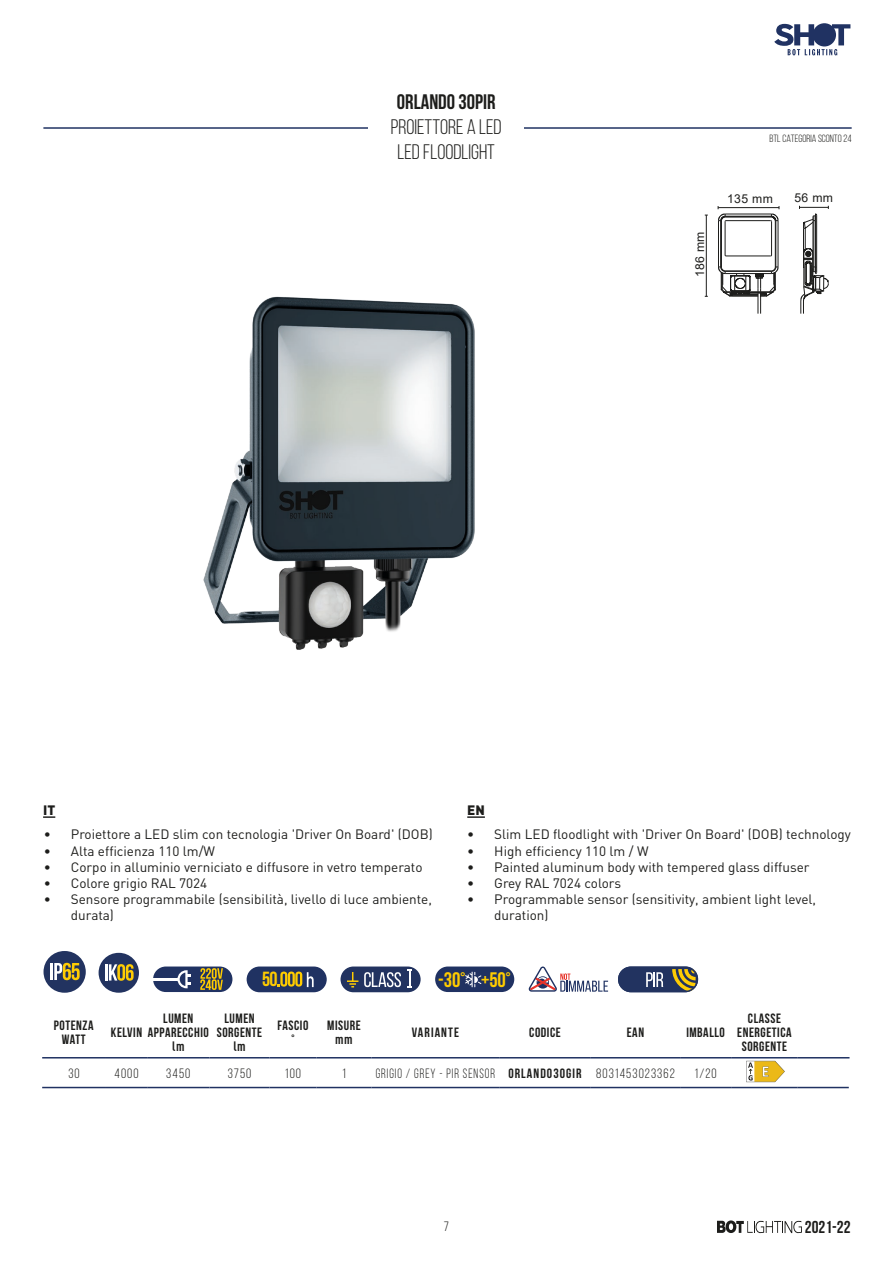
<style>
.page{position:relative;width:893px;height:1263px;background:#fff}
.page>*{position:absolute;margin:0;border:0;box-sizing:border-box;transform-origin:0 0}
.t1{font:21px/25.2px "Bebas Neue";color:#1d1d1b;text-align:center}
.t2{font:700 21px "Bebas Neue";color:#1d1d1b}
.t3{font:700 21px "Bebas Neue";color:#fc0}
.t4{font:700 20.4px "Bebas Neue";color:#fc0}
.t5{font:700 17.25px "Bebas Neue";color:#1d1d1b}
.t6{font:13.5px/16.2px "DIN";color:#1d1d1b}
.t7{font:700 13.5px/14.4px "Bebas Neue";letter-spacing:.04em;color:#1d1d1b;text-align:center}
.t8{font:13.5px "Bebas Neue";letter-spacing:.08em;color:#1d1d1b;scale:.9 1}
.t9{font:13.5px "Bebas Neue";letter-spacing:.08em;color:#1d1d1b}
.t10{font:700 13.5px "Bebas Neue";letter-spacing:.08em;color:#1d1d1b}
.t11{font:700 condensed 13.5px "DIN Pro";color:#1d1d1b}
.t12{font:900 13.5px "DIN";color:#1d1d1b}
.t13{font:12.15px "Arial";letter-spacing:.03em;color:#1d1d1b}
.t14{font:10.5px "Bebas Neue";color:#1d1d1b}
.s1{font-weight:700}
</style>
<div class="page">
<hr style="left:43px;top:127px;width:809px;height:2px;background:#203262">
<div style="left:368px;top:77px;width:156px;height:99px;background:#fff"></div>
<hr style="left:718px;top:207px;width:61px;height:1px;background:#1d1d1b">
<hr style="left:706px;top:215px;width:1px;height:81px;background:#1d1d1b">
<svg style="left:799px;top:206px;width:30px;height:108px"></svg>
<hr style="left:720px;top:221px;width:1px;height:46px;background:#1d1d1b">
<hr style="left:718px;top:221px;width:1px;height:46px;background:#1d1d1b">
<hr style="left:776px;top:221px;width:1px;height:46px;background:#1d1d1b">
<hr style="left:778px;top:221px;width:1px;height:46px;background:#1d1d1b">
<hr style="left:725px;top:214px;width:46px;height:1px;background:#1d1d1b">
<hr style="left:725px;top:216px;width:46px;height:1px;background:#1d1d1b">
<hr style="left:726px;top:220px;width:45px;height:1px;background:#1d1d1b">
<hr style="left:725px;top:222px;width:1px;height:33px;background:#1d1d1b">
<hr style="left:721px;top:221px;width:1px;height:46px;background:#1d1d1b">
<hr style="left:771px;top:222px;width:1px;height:33px;background:#1d1d1b">
<hr style="left:725px;top:217px;width:46px;height:1px;background:#1d1d1b">
<hr style="left:775px;top:221px;width:1px;height:46px;background:#1d1d1b">
<hr style="left:726px;top:256px;width:45px;height:1px;background:#1d1d1b">
<svg style="left:718px;top:206px;width:8px;height:16px"></svg>
<svg style="left:770px;top:206px;width:10px;height:16px"></svg>
<svg style="left:718px;top:266px;width:60px;height:48px"></svg>
<img style="left:203px;top:296px;width:272px;height:354px">
<hr style="left:591px;top:1087px;width:89px;height:1px;background:#203262">
<hr style="left:680px;top:1087px;width:51px;height:1px;background:#203262">
<hr style="left:147px;top:1087px;width:63px;height:1px;background:#203262">
<hr style="left:210px;top:1087px;width:60px;height:1px;background:#203262">
<hr style="left:42px;top:1087px;width:64px;height:1px;background:#203262">
<hr style="left:106px;top:1087px;width:41px;height:1px;background:#203262">
<hr style="left:270px;top:1087px;width:46px;height:1px;background:#203262">
<hr style="left:316px;top:1087px;width:56px;height:1px;background:#203262">
<hr style="left:372px;top:1087px;width:127px;height:1px;background:#203262">
<hr style="left:499px;top:1087px;width:92px;height:1px;background:#203262">
<hr style="left:731px;top:1087px;width:67px;height:1px;background:#203262">
<hr style="left:798px;top:1087px;width:51px;height:1px;background:#203262">
<svg style="left:43px;top:816px;width:12px;height:2px"></svg>
<svg style="left:467px;top:816px;width:18px;height:2px"></svg>
<svg style="left:529px;top:966px;width:79px;height:26px"></svg>
<div style="left:341px;top:966px;width:80px;height:26px;background:#223360;border-radius:13px"></div>
<svg style="left:364px;top:972px;width:37px;height:15px"></svg>
<svg style="left:347px;top:972px;width:11px;height:15px"></svg>
<svg style="left:407px;top:969px;width:5px;height:19px"></svg>
<div style="left:44px;top:951px;width:42px;height:42px;background:#223360;border-radius:21px"></div>
<svg style="left:51px;top:963px;width:29px;height:17px"></svg>
<div style="left:99px;top:953px;width:40px;height:40px;background:#223360;border-radius:20px"></div>
<hr style="left:105px;top:964px;width:3px;height:16px;background:#fff">
<svg style="left:109px;top:964px;width:25px;height:17px"></svg>
<svg style="left:618px;top:966px;width:80px;height:26px;background:#59606a"></svg>
<div style="left:153px;top:966px;width:79px;height:26px;background:#203262;border-radius:13px"></div>
<svg style="left:200px;top:968px;width:23px;height:22px"></svg>
<hr style="left:153px;top:978px;width:26px;height:2px;background:#fff">
<svg style="left:177px;top:970px;width:14px;height:18px"></svg>
<div style="left:247px;top:966px;width:80px;height:26px;background:#203262;border-radius:13px"></div>
<svg style="left:278px;top:971px;width:36px;height:16px"></svg>
<svg style="left:42px;top:1057px;width:807px;height:25px"></svg>
<div style="left:435px;top:966px;width:79px;height:26px;background:#203262;border-radius:13px"></div>
<svg style="left:465px;top:972px;width:16px;height:15px"></svg>
<svg style="left:717px;top:1220px;width:85px;height:13px"></svg>
<svg style="left:774px;top:24px;width:76px;height:31px"></svg>
<h1 class="t2" style="left:397px;top:90px;width:100px">ORLANDO 30PIR</h1>
<h1 class="t1" style="left:391px;top:114px;width:112px">PROIETTORE A LED<br>LED FLOODLIGHT</h1>
<p class="t13" style="left:692px;top:277px;width:47px;rotate:-90deg">186 mm</p>
<p class="t14" style="left:769px;top:133px;width:84px">BTL CATEGORIA SCONTO 24</p>
<p class="t13" style="left:727px;top:190px;width:47px">135 mm</p>
<p class="t13" style="left:794px;top:189px;width:40px">56 mm</p>
<p class="t12" style="left:43px;top:801px;width:14px">IT</p>
<p class="t6" style="left:44px;top:826px;width:390px">• Proiettore a LED slim con tecnologia 'Driver On Board' (DOB)</p>
<p class="t6" style="left:44px;top:842px;width:173px">• Alta efficienza 110 lm/W</p>
<p class="t6" style="left:44px;top:858px;width:380px">• Corpo in alluminio verniciato e diffusore in vetro temperato</p>
<p class="t6" style="left:44px;top:875px;width:165px">• Colore grigio RAL 7024</p>
<p class="t6" style="left:71px;top:891px;width:363px;text-indent:-27px">• Sensore programmabile (sensibilità, livello di luce ambiente, durata)</p>
<p class="t12" style="left:467px;top:801px;width:19px">EN</p>
<p class="t6" style="left:467px;top:826px;width:385px">• Slim LED floodlight with 'Driver On Board' (DOB) technology</p>
<p class="t6" style="left:467px;top:842px;width:183px">• High efficiency 110 lm / W</p>
<p class="t6" style="left:467px;top:858px;width:344px">• Painted aluminum body with tempered glass diffuser</p>
<p class="t6" style="left:467px;top:875px;width:155px">• Grey RAL 7024 colors</p>
<p class="t6" style="left:494px;top:891px;width:323px;text-indent:-27px">• Programmable sensor (sensitivity, ambient light level, duration)</p>
<h2 class="t4" style="left:262px;top:968px;width:17px">50</h2>
<h1 class="t3" style="left:438px;top:968px;width:74px">-30° +50°</h1>
<p class="t7" style="left:163px;top:1010px;width:32px">LUMEN</p>
<p class="t11" style="left:172px;top:1036px;width:14px">lm</p>
<p class="t7" style="left:54px;top:1018px;width:41px">POTENZA<br>WATT</p>
<p class="t7" style="left:111px;top:1025px;width:99px">KELVIN APPARECCHIO</p>
<p class="t7" style="left:217px;top:1010px;width:47px">LUMEN<br>SORGENTE</p>
<p class="t11" style="left:233px;top:1036px;width:14px">lm</p>
<p class="t7" style="left:277px;top:1018px;width:32px">FASCIO °</p>
<p class="t7" style="left:327px;top:1018px;width:35px">MISURE</p>
<p class="t11" style="left:335px;top:1029px;width:19px">mm</p>
<p class="t10" style="left:412px;top:1025px;width:49px">VARIANTE</p>
<p class="t7" style="left:529px;top:1025px;width:33px">CODICE</p>
<p class="t7" style="left:627px;top:1025px;width:19px">EAN</p>
<p class="t7" style="left:686px;top:1025px;width:40px">IMBALLO</p>
<p class="t9" style="left:68px;top:1066px;width:13px">30</p>
<p class="t9" style="left:114px;top:1066px;width:26px">4000</p>
<p class="t9" style="left:166px;top:1066px;width:26px">3450</p>
<p class="t9" style="left:228px;top:1066px;width:25px">3750</p>
<p class="t9" style="left:285px;top:1066px;width:18px">100</p>
<p class="t9" style="left:342px;top:1066px;width:5px">1</p>
<p class="t8" style="left:376px;top:1066px;width:334px">GRIGIO / GREY - PIR SENSOR <span class="s1">ORLANDO30GIR</span> 8031453023362</p>
<p class="t9" style="left:694px;top:1066px;width:24px">1/20</p>
<p class="t7" style="left:737px;top:1010px;width:56px">CLASSE<br>ENERGETICA<br>SORGENTE</p>
<p class="t9" style="left:444px;top:1219px;width:7px">7</p>
<p class="t5" style="left:805px;top:1217px;width:47px">2021-22</p>
</div>
